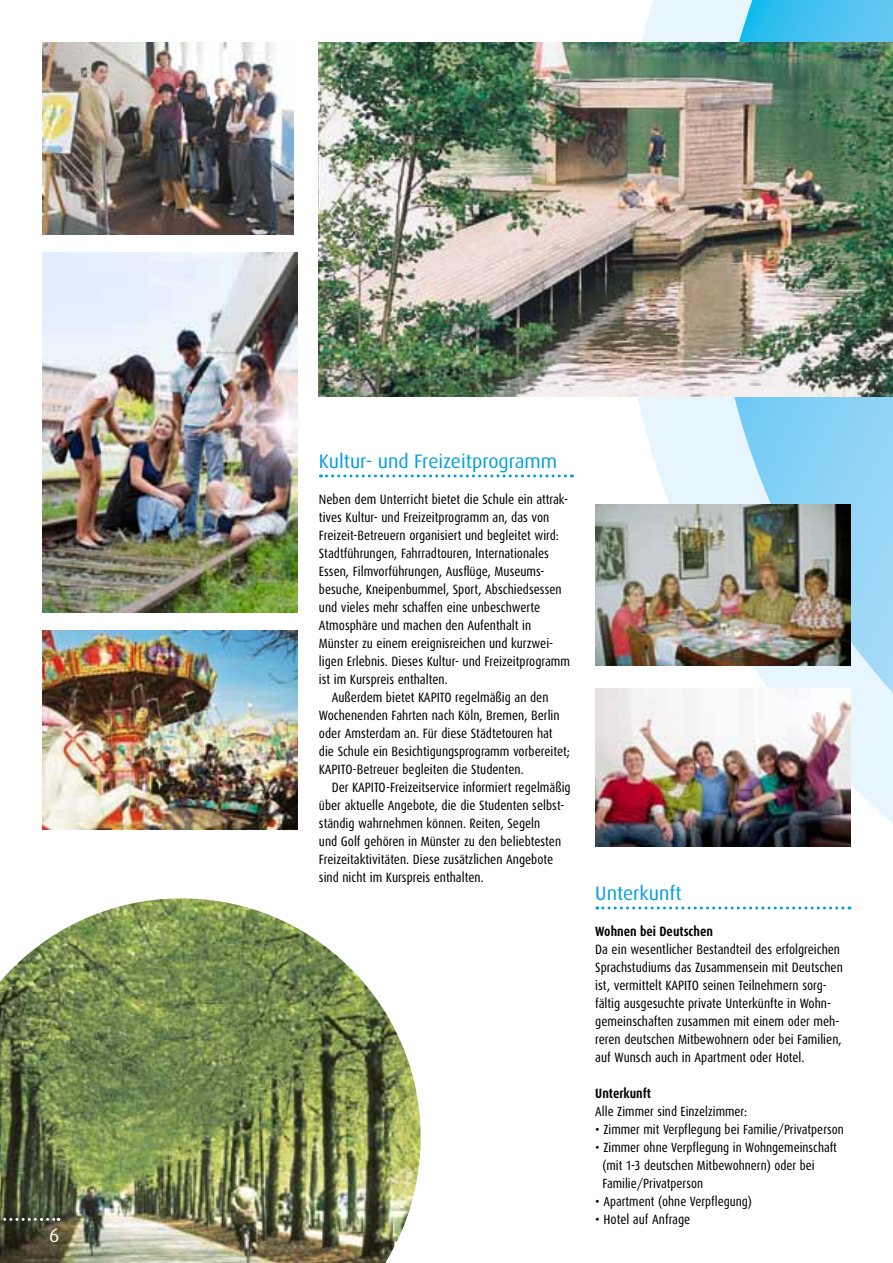
<style>
.page{position:relative;width:893px;height:1263px;background:#fff}
.page>*{position:absolute;margin:0;border:0;box-sizing:border-box;transform-origin:0 0}
.t1{font:19.5px "Dax";color:#009ee3}
.t2{font:19.5px "Dax";color:#fff}
.t3{font:13.5px/18px "Dax Condensed";color:#000}
.t4{font:700 13.5px "Dax Condensed";color:#000}
.t5{font:13.35px/18px "Dax Condensed";color:#000}
</style>
<div class="page">
<svg style="left:619px;top:0;width:274px;height:910px"></svg>
<svg style="left:667px;top:0;width:226px;height:693px;background:#a5dcf6"></svg>
<svg style="left:320px;top:474px;width:252px;height:3px"></svg>
<img style="left:0;top:898px;width:421px;height:365px">
<img style="left:43px;top:630px;width:255px;height:199px">
<img style="left:319px;top:43px;width:574px;height:353px">
<svg style="left:597px;top:906px;width:253px;height:3px"></svg>
<img style="left:43px;top:43px;width:250px;height:191px">
<img style="left:595px;top:689px;width:255px;height:157px">
<img style="left:595px;top:504px;width:255px;height:162px">
<svg style="left:0;top:1218px;width:59px;height:3px"></svg>
<img style="left:43px;top:252px;width:255px;height:360px">
<h1 class="t2" style="left:49px;top:1224px;width:12px">6</h1>
<h1 class="t1" style="left:319px;top:450px;width:240px">Kultur- und Freizeitprogramm</h1>
<p class="t3" style="left:319px;top:490px;width:249px">Neben dem Unterricht bietet die Schule ein attrak-</p>
<p class="t3" style="left:319px;top:508px;width:232px">tives Kultur- und Freizeitprogramm an, das von</p>
<p class="t3" style="left:319px;top:526px;width:241px">Freizeit-Betreuern organisiert und begleitet wird:</p>
<p class="t3" style="left:319px;top:544px;width:231px">Stadtführungen, Fahrradtouren, Internationales</p>
<p class="t3" style="left:319px;top:562px;width:226px">Essen, Filmvorführungen, Ausflüge, Museums-</p>
<p class="t3" style="left:319px;top:580px;width:244px">besuche, Kneipenbummel, Sport, Abschiedsessen</p>
<p class="t3" style="left:319px;top:598px;width:223px">und vieles mehr schaffen eine unbeschwerte</p>
<p class="t3" style="left:319px;top:616px;width:214px">Atmosphäre und machen den Aufenthalt in</p>
<p class="t3" style="left:319px;top:634px;width:236px">Münster zu einem ereignisreichen und kurzwei-</p>
<p class="t3" style="left:319px;top:652px;width:253px">ligen Erlebnis. Dieses Kultur- und Freizeitprogramm</p>
<p class="t3" style="left:319px;top:670px;width:130px">ist im Kurspreis enthalten.</p>
<p class="t3" style="left:332px;top:688px;width:218px">Außerdem bietet KAPITO regelmäßig an den</p>
<p class="t3" style="left:319px;top:706px;width:242px">Wochenenden Fahrten nach Köln, Bremen, Berlin</p>
<p class="t3" style="left:319px;top:724px;width:235px">oder Amsterdam an. Für diese Städtetouren hat</p>
<p class="t3" style="left:319px;top:742px;width:253px">die Schule ein Besichtigungsprogramm vorbereitet;</p>
<p class="t3" style="left:319px;top:760px;width:206px">KAPITO-Betreuer begleiten die Studenten.</p>
<p class="t3" style="left:332px;top:778px;width:241px">Der KAPITO-Freizeitservice informiert regelmäßig</p>
<p class="t3" style="left:319px;top:796px;width:247px">über aktuelle Angebote, die die Studenten selbst-</p>
<p class="t3" style="left:319px;top:814px;width:223px">ständig wahrnehmen können. Reiten, Segeln</p>
<p class="t3" style="left:319px;top:832px;width:244px">und Golf gehören in Münster zu den beliebtesten</p>
<p class="t3" style="left:319px;top:850px;width:236px">Freizeitaktivitäten. Diese zusätzlichen Angebote</p>
<p class="t3" style="left:319px;top:868px;width:166px">sind nicht im Kurspreis enthalten.</p>
<h1 class="t1" style="left:595px;top:882px;width:88px">Unterkunft</h1>
<p class="t4" style="left:595px;top:924px;width:119px">Wohnen bei Deutschen</p>
<p class="t3" style="left:595px;top:940px;width:249px">Da ein wesentlicher Bestandteil des erfolgreichen Sprachstudiums das Zusammensein mit Deutschen ist, vermittelt KAPITO seinen Teilnehmern sorg&shy;fältig ausgesuchte private Unterkünfte in Wohn&shy;gemeinschaften zusammen mit einem oder meh&shy;reren deutschen Mitbewohnern oder bei Familien, auf Wunsch auch in Apartment oder Hotel.</p>
<p class="t4" style="left:595px;top:1086px;width:57px">Unterkunft</p>
<p class="t5" style="left:595px;top:1103px;width:153px">Alle Zimmer sind Einzelzimmer:</p>
<p class="t5" style="left:595px;top:1121px;width:250px">• Zimmer mit Verpflegung bei Familie/Privatperson</p>
<p class="t5" style="left:602px;top:1139px;width:236px;text-indent:-7px">• Zimmer ohne Verpflegung in Wohngemeinschaft (mit 1-3 deutschen Mitbewohnern) oder bei<br>Familie/Privatperson</p>
<p class="t5" style="left:595px;top:1193px;width:158px">• Apartment (ohne Verpflegung)</p>
<p class="t3" style="left:595px;top:1210px;width:97px">• Hotel auf Anfrage</p>
</div>
